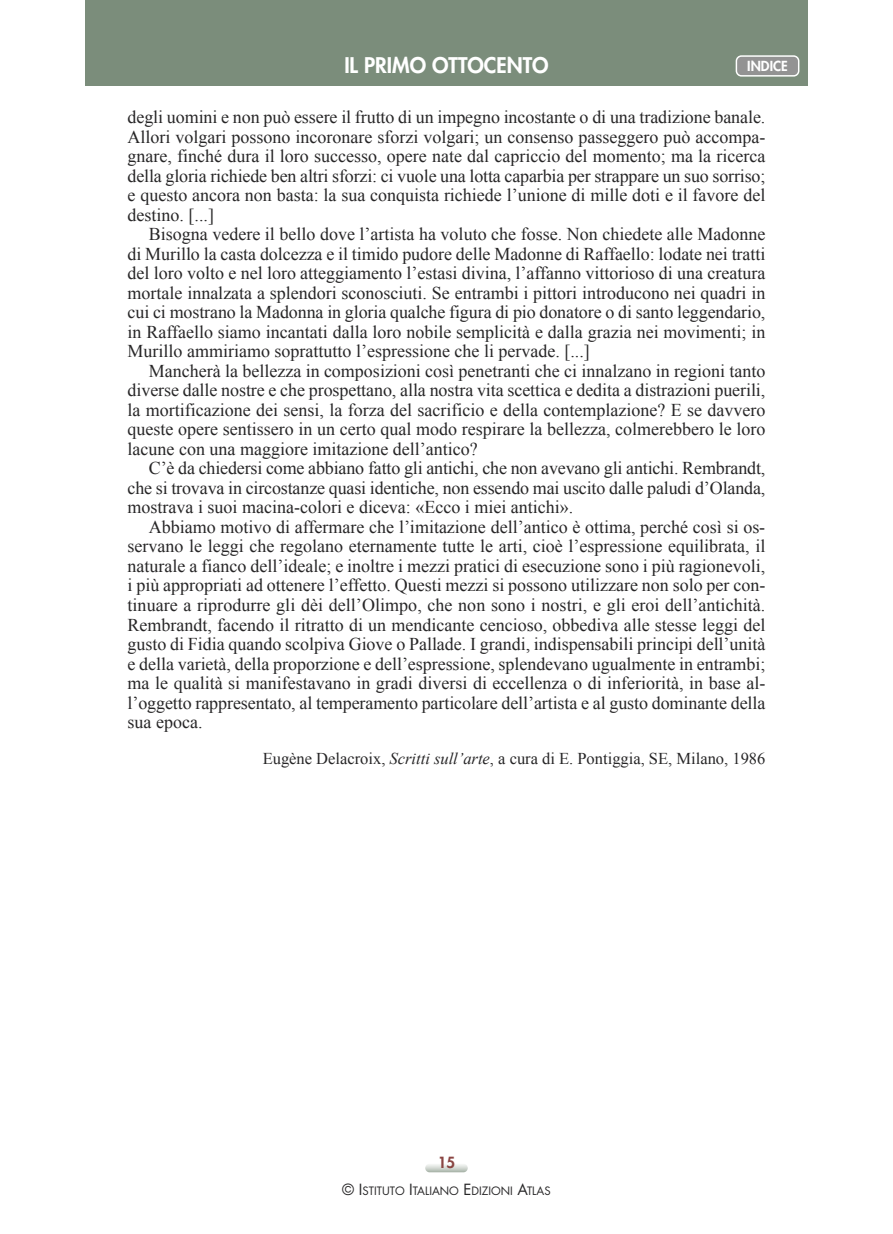
<style>
.page{position:relative;width:893px;height:1234px;background:#fff}
.page>*{position:absolute;margin:0;border:0;box-sizing:border-box;transform-origin:0 0}
.t1{font:800 21px "Futura";color:#fff}
.t2{font:18px/19.5px "Times New Roman";color:#272627;text-align:justify}
.t3{font:16.5px "Times New Roman";color:#272627}
.t4{font:800 15px "Futura";color:#8a4542}
.t5{font:800 13.5px "Futura";color:#fff}
.t6{font:11.25px "Futura";color:#272627}
.s1{font-style:italic}
.s2{font-size:15px}
</style>
<div class="page">
<svg style="left:425px;top:1164px;width:43px;height:9px"></svg>
<div style="left:85px;top:0;width:723px;height:85px;background:#7b8d7b"></div>
<svg style="left:736px;top:55px;width:63px;height:22px"></svg>
<p class="t1" style="left:344px;top:55px;width:206px">IL PRIMO OTTOCENTO</p>
<p class="t2" style="left:128px;top:107px;width:639px">degli uomini e non può essere il frutto di un impegno incostante o di una tradizione banale.<br>Allori volgari possono incoronare sforzi volgari; un consenso passeggero può accompa&shy;gnare, finché dura il loro successo, opere nate dal capriccio del momento; ma la ricerca della gloria richiede ben altri sforzi: ci vuole una lotta caparbia per strappare un suo sorriso; e questo ancora non basta: la sua conquista richiede l’unione di mille doti e il favore del destino. [...]</p>
<p class="t2" style="left:128px;top:224px;width:639px;text-indent:21px">Bisogna vedere il bello dove l’artista ha voluto che fosse. Non chiedete alle Madonne di Murillo la casta dolcezza e il timido pudore delle Madonne di Raffaello: lodate nei tratti del loro volto e nel loro atteggiamento l’estasi divina, l’affanno vittorioso di una creatura mortale innalzata a splendori sconosciuti. Se entrambi i pittori introducono nei quadri in cui ci mostrano la Madonna in gloria qualche figura di pio donatore o di santo leggendario, in Raffaello siamo incantati dalla loro nobile semplicità e dalla grazia nei movimenti; in Murillo ammiriamo soprattutto l’espressione che li pervade. [...]</p>
<p class="t2" style="left:128px;top:361px;width:639px;text-indent:21px">Mancherà la bellezza in composizioni così penetranti che ci innalzano in regioni tanto diverse dalle nostre e che prospettano, alla nostra vita scettica e dedita a distrazioni puerili, la mortificazione dei sensi, la forza del sacrificio e della contemplazione? E se davvero queste opere sentissero in un certo qual modo respirare la bellezza, colmerebbero le loro lacune con una maggiore imitazione dell’antico?</p>
<p class="t2" style="left:128px;top:458px;width:639px;text-indent:21px">C’è da chiedersi come abbiano fatto gli antichi, che non avevano gli antichi. Rembrandt, che si trovava in circostanze quasi identiche, non essendo mai uscito dalle paludi d’Olanda, mostrava i suoi macina-colori e diceva: «Ecco i miei antichi».</p>
<p class="t2" style="left:128px;top:517px;width:639px;text-indent:21px">Abbiamo motivo di affermare che l’imitazione dell’antico è ottima, perché così si os&shy;servano le leggi che regolano eternamente tutte le arti, cioè l’espressione equilibrata, il naturale a fianco dell’ideale; e inoltre i mezzi pratici di esecuzione sono i più ragionevoli, i più appropriati ad ottenere l’effetto. Questi mezzi si possono utilizzare non solo per con&shy;tinuare a riprodurre gli dèi dell’Olimpo, che non sono i nostri, e gli eroi dell’antichità.<br>Rembrandt, facendo il ritratto di un mendicante cencioso, obbediva alle stesse leggi del gusto di Fidia quando scolpiva Giove o Pallade. I grandi, indispensabili principi dell’unità e della varietà, della proporzione e dell’espressione, splendevano ugualmente in entrambi; ma le qualità si manifestavano in gradi diversi di eccellenza o di inferiorità, in base al&shy;l’oggetto rappresentato, al temperamento particolare dell’artista e al gusto dominante della sua epoca.</p>
<p class="t3" style="left:263px;top:749px;width:504px">Eugène Delacroix, <span class="s1">Scritti sull’arte</span>, a cura di E. Pontiggia, SE, Milano, 1986</p>
<p class="t5" style="left:747px;top:60px;width:42px">INDICE</p>
<p class="t4" style="left:438px;top:1154px;width:19px">15</p>
<p class="t6" style="left:342px;top:1185px;width:210px"><span class="s2">© I</span>STITUTO <span class="s2">I</span>TALIANO <span class="s2">E</span>DIZIONI <span class="s2">A</span>TLAS</p>
</div>
